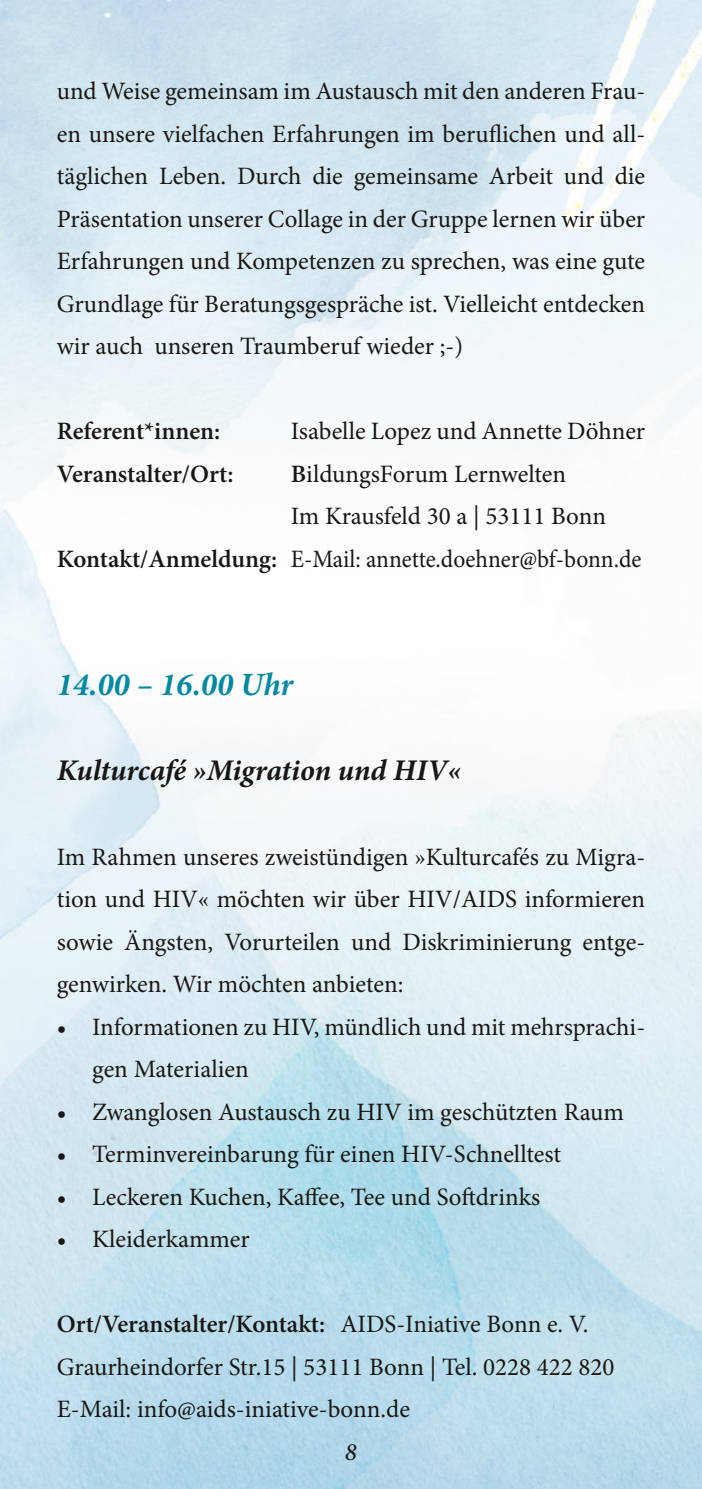
<style>
.page{position:relative;width:702px;height:1489px;background:#fff}
.page>*{position:absolute;margin:0;border:0;box-sizing:border-box;transform-origin:0 0}
.t1{font:italic 700 32.5px "Minion Pro";color:#0088a0}
.t2{font:italic 700 30px "Minion Pro";letter-spacing:-.005em;color:#181715}
.t3{font:25px/42.5px "Minion Pro";color:#181715;text-align:justify}
.t4{font:25px "Minion Pro";color:#181715;scale:.94 1}
.t5{font:600 25px "Minion Pro";letter-spacing:-.005em;color:#181715}
.t6{font:italic 500 25px "Minion Pro";color:#181715}
.s1{font-weight:600}
</style>
<div class="page">
<img style="left:0;top:0;width:702px;height:1488px">
<p class="t3" style="left:57px;top:72px;width:590px">und Weise gemeinsam im Austausch mit den anderen Frau&shy;en unsere vielfachen Erfahrungen im beruflichen und all&shy;täglichen Leben. Durch die gemeinsame Arbeit und die Präsentation unserer Collage in der Gruppe lernen wir über Erfahrungen und Kompetenzen zu sprechen, was eine gute Grundlage für Beratungsgespräche ist. Vielleicht entdecken wir auch unseren Traumberuf wieder ;-)</p>
<p class="t5" style="left:57px;top:421px;width:165px">Referent*innen:</p>
<p class="t3" style="left:291px;top:412px;width:356px">Isabelle Lopez und Annette Döhner</p>
<p class="t5" style="left:57px;top:464px;width:178px">Veranstalter/Ort:</p>
<p class="t3" style="left:291px;top:455px;width:277px"><span class="s1">B</span>ildungsForum Lernwelten</p>
<p class="t3" style="left:291px;top:497px;width:317px">Im Krausfeld 30 a | 53111 Bonn</p>
<p class="t4" style="left:57px;top:549px;width:623px"><span class="s1">Kontakt/Anmeldung:</span> E-Mail: annette.doehner@bf-bonn.de</p>
<h1 class="t1" style="left:57px;top:671px;width:238px">14.00 – 16.00 Uhr</h1>
<p class="t2" style="left:57px;top:757px;width:406px">Kulturcafé »Migration und HIV«</p>
<p class="t3" style="left:57px;top:837px;width:590px">Im Rahmen unseres zweistündigen »Kulturcafés zu Migra&shy;tion und HIV« möchten wir über HIV/AIDS informieren sowie Ängsten, Vorurteilen und Diskriminierung entge&shy;genwirken. Wir möchten anbieten:</p>
<p class="t3" style="left:92px;top:1007px;width:554px;text-indent:-35px">• Informationen zu HIV, mündlich und mit mehrsprachi&shy;gen Materialien</p>
<p class="t3" style="left:57px;top:1092px;width:568px">• Zwanglosen Austausch zu HIV im geschützten Raum</p>
<p class="t3" style="left:57px;top:1135px;width:506px">• Terminvereinbarung für einen HIV-Schnelltest</p>
<p class="t3" style="left:57px;top:1177px;width:485px">• Leckeren Kuchen, Kaffee, Tee und Softdrinks</p>
<p class="t3" style="left:57px;top:1220px;width:195px">• Kleiderkammer</p>
<p class="t3" style="left:57px;top:1305px;width:559px;text-align:left"><span class="s1">Ort/Veranstalter/Kontakt:</span> AIDS-Iniative Bonn e. V.<br>Graurheindorfer Str.15 | 53111 Bonn | Tel. 0228 422 820<br>E-Mail: info@aids-iniative-bonn.de</p>
<p class="t6" style="left:345px;top:1441px;width:14px">8</p>
</div>
